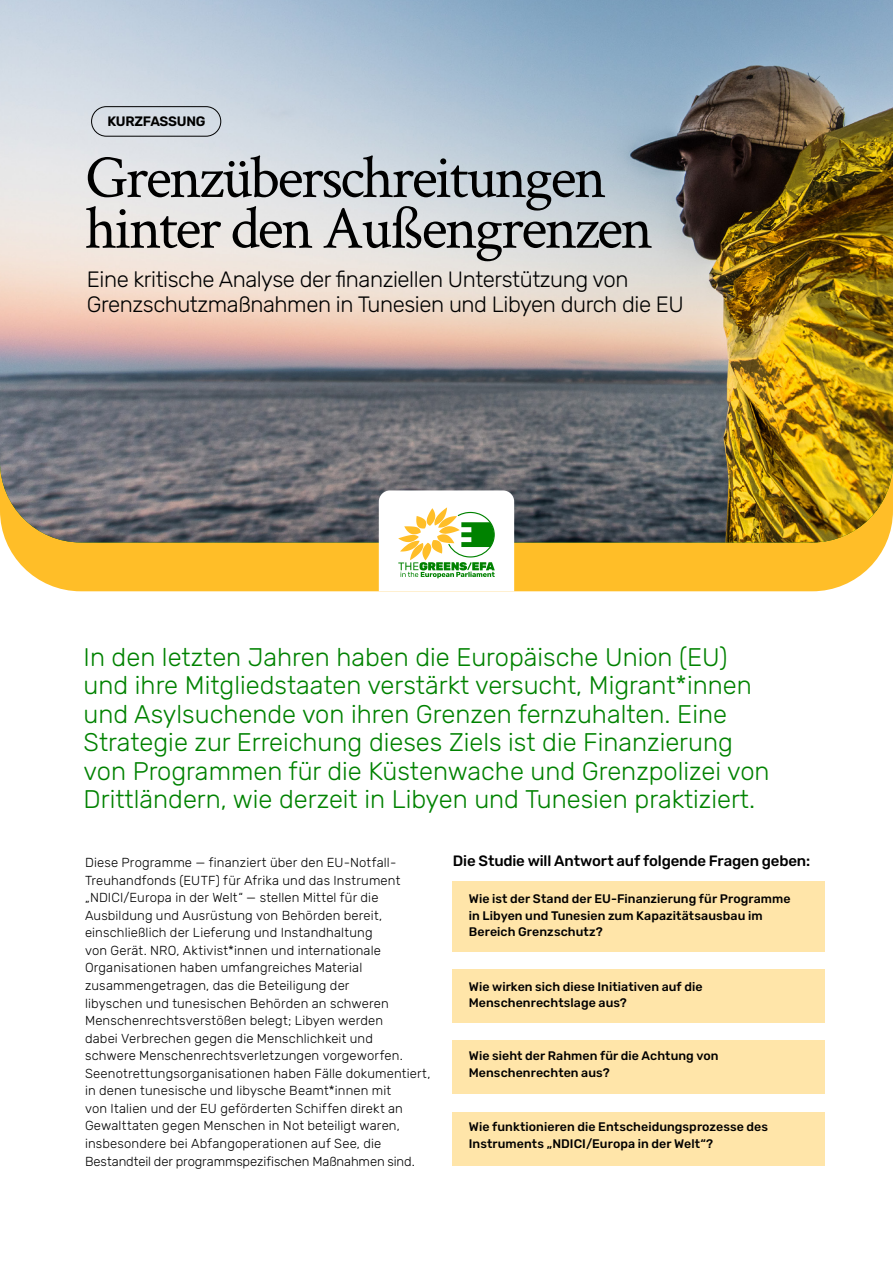
<style>
.page{position:relative;width:893px;height:1263px;background:#fff}
.page>*{position:absolute;margin:0;border:0;box-sizing:border-box;transform-origin:0 0}
.t1{font:61.35px/50.7px "Crimson Text";letter-spacing:-.04em;color:#000}
.t2{font:300 25.5px/28.5px "Rubik";color:#008200}
.t3{font:300 22.2px/24.3px "Rubik";letter-spacing:-.02em;color:#000}
.t4{font:500 15px "Rubik";letter-spacing:-.01em;color:#000}
.t5{font:600 13.65px "Rubik";letter-spacing:-.02em;color:#000}
.t6{font:300 13.05px/17.5px "Rubik";letter-spacing:.01em;color:#000}
.t7{font:500 12.45px/16.5px "Rubik";letter-spacing:.005em;color:#000}
</style>
<div class="page">
<div style="left:0;top:11px;width:893px;height:580px;background:#ffbe28;border-radius:81px"></div>
<img style="left:0;top:0;width:893px;height:542px">
<div style="left:91px;top:106px;width:130px;height:31px;border:1px solid #000;border-radius:15px"></div>
<svg style="left:379px;top:490px;width:135px;height:101px;background:#e1eacf"></svg>
<div style="left:453px;top:881px;width:372px;height:71px;background:#ffe5a9"></div>
<div style="left:453px;top:970px;width:372px;height:53px;background:#ffe5a9"></div>
<div style="left:453px;top:1041px;width:372px;height:53px;background:#ffe5a9"></div>
<div style="left:453px;top:1112px;width:372px;height:53px;background:#ffe5a9"></div>
<p class="t5" style="left:107px;top:114px;width:100px">KURZFASSUNG</p>
<h1 class="t1" style="left:85px;top:149px;width:569px">Grenzüberschreitungen hinter den Außengrenzen</h1>
<h3 class="t3" style="left:87px;top:268px;width:599px">Eine kritische Analyse der finanziellen Unterstützung von<br>Grenzschutzmaßnahmen in Tunesien und Libyen durch die EU</h3>
<p class="t2" style="left:84px;top:643px;width:687px">In den letzten Jahren haben die Europäische Union (EU) und ihre Mitgliedstaaten verstärkt versucht, Migrant*innen und Asylsuchende von ihren Grenzen fernzuhalten. Eine Strategie zur Erreichung dieses Ziels ist die Finanzierung von Programmen für die Küstenwache und Grenzpolizei von Drittländern, wie derzeit in Libyen und Tunesien praktiziert.</p>
<p class="t6" style="left:85px;top:854px;width:347px">Diese Programme — finanziert über den EU-Notfall-Treuhandfonds (EUTF) für Afrika und das Instrument „NDICI/Europa in der Welt“ — stellen Mittel für die Ausbildung und Ausrüstung von Behörden bereit, einschließlich der Lieferung und Instandhaltung<br>von Gerät. NRO, Aktivist*innen und internationale Organisationen haben umfangreiches Material zusammengetragen, das die Beteiligung der<br>libyschen und tunesischen Behörden an schweren Menschenrechtsverstößen belegt; Libyen werden<br>dabei Verbrechen gegen die Menschlichkeit und<br>schwere Menschenrechtsverletzungen vorgeworfen.<br>Seenotrettungsorganisationen haben Fälle dokumentiert, in denen tunesische und libysche Beamt*innen mit<br>von Italien und der EU geförderten Schiffen direkt an Gewalttaten gegen Menschen in Not beteiligt waren, insbesondere bei Abfangoperationen auf See, die Bestandteil der programmspezifischen Maßnahmen sind.</p>
<p class="t4" style="left:453px;top:852px;width:359px">Die Studie will Antwort auf folgende Fragen geben:</p>
<p class="t7" style="left:469px;top:891px;width:323px">Wie ist der Stand der EU-Finanzierung für Programme in Libyen und Tunesien zum Kapazitätsausbau im<br>Bereich Grenzschutz?</p>
<p class="t7" style="left:469px;top:978px;width:235px">Wie wirken sich diese Initiativen auf die<br>Menschenrechtslage aus?</p>
<p class="t7" style="left:469px;top:1047px;width:251px">Wie sieht der Rahmen für die Achtung von<br>Menschenrechten aus?</p>
<p class="t7" style="left:469px;top:1119px;width:301px">Wie funktionieren die Entscheidungsprozesse des<br>Instruments „NDICI/Europa in der Welt“?</p>
</div>
